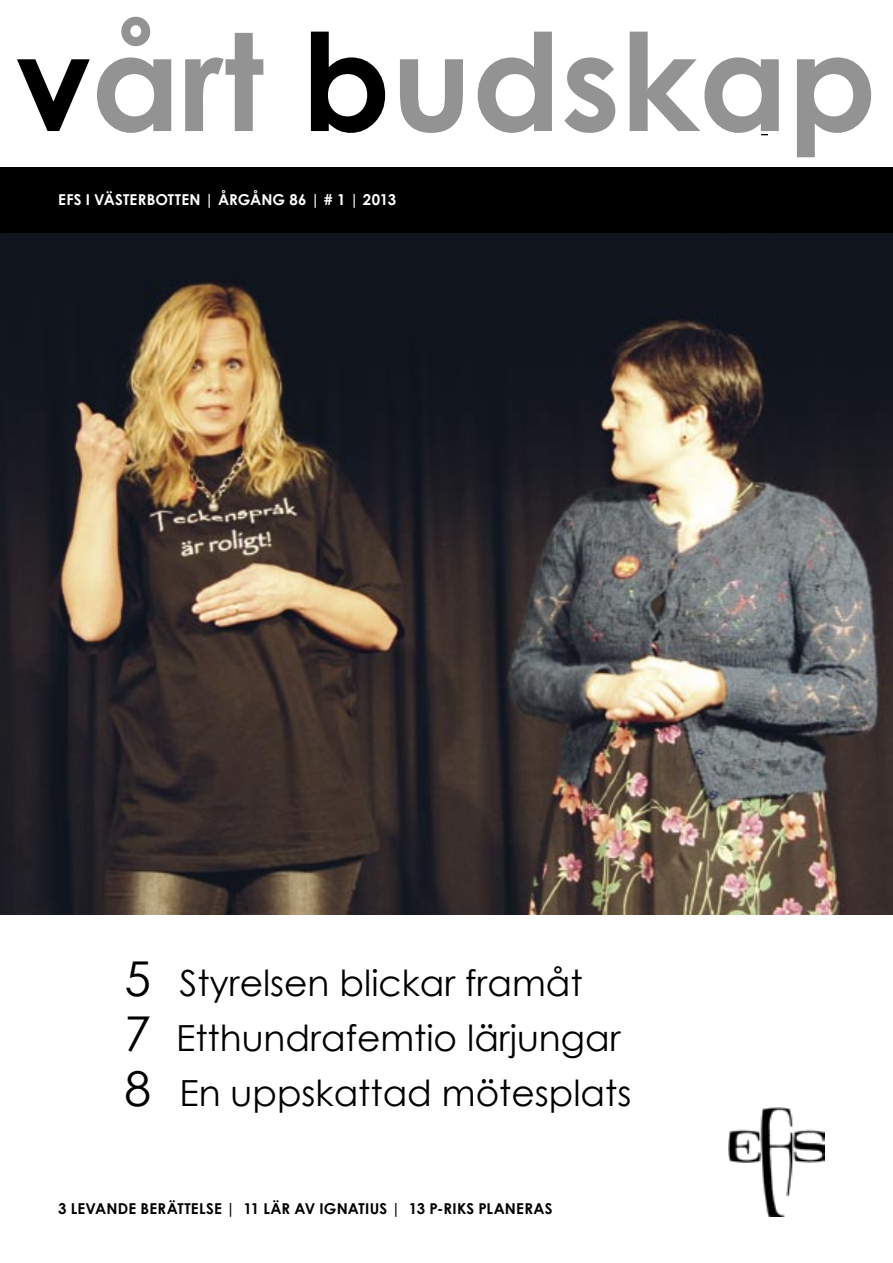
<style>
.page{position:relative;width:893px;height:1263px;background:#fff}
.page>*{position:absolute;margin:0;border:0;box-sizing:border-box;transform-origin:0 0}
.Huvudrubrik_gemener_CG_32{font:700 135px "Century Gothic";color:#939393}
.Huvudrubrik_gemener_CG_24{font:36px "Century Gothic";color:#000}
.t1{font:700 15px "Century Gothic";letter-spacing:.015em;color:#000}
.t2{font:700 15px "Century Gothic";letter-spacing:.01em;color:#fff}
.s1{color:#000}
.s2{font-size:48px}
</style>
<div class="page">
<img style="left:729px;top:1107px;width:96px;height:109px">
<div style="left:0;top:168px;width:893px;height:67px;background:#000"></div>
<img style="left:0;top:234px;width:893px;height:680px">
<p class="Huvudrubrik_gemener_CG_32" style="left:16px;top:-20px;width:863px"><span class="s1">v</span>årt <span class="s1">b</span>udskap</p>
<p class="t2" style="left:58px;top:189px;width:340px">EFS I VÄSTERBOTTEN | ÅRGÅNG 86 | # 1 | 2013</p>
<p class="Huvudrubrik_gemener_CG_24" style="left:125px;top:957px;width:460px"><span class="s2">5</span> Styrelsen blickar framåt</p>
<p class="Huvudrubrik_gemener_CG_24" style="left:125px;top:1013px;width:497px"><span class="s2">7</span> Etthundrafemtio lärjungar</p>
<p class="Huvudrubrik_gemener_CG_24" style="left:125px;top:1068px;width:508px"><span class="s2">8</span> En uppskattad mötesplats</p>
<p class="t1" style="left:58px;top:1197px;width:496px">3 LEVANDE BERÄTTELSE | 11 LÄR AV IGNATIUS | 13 P-RIKS PLANERAS</p>
</div>
